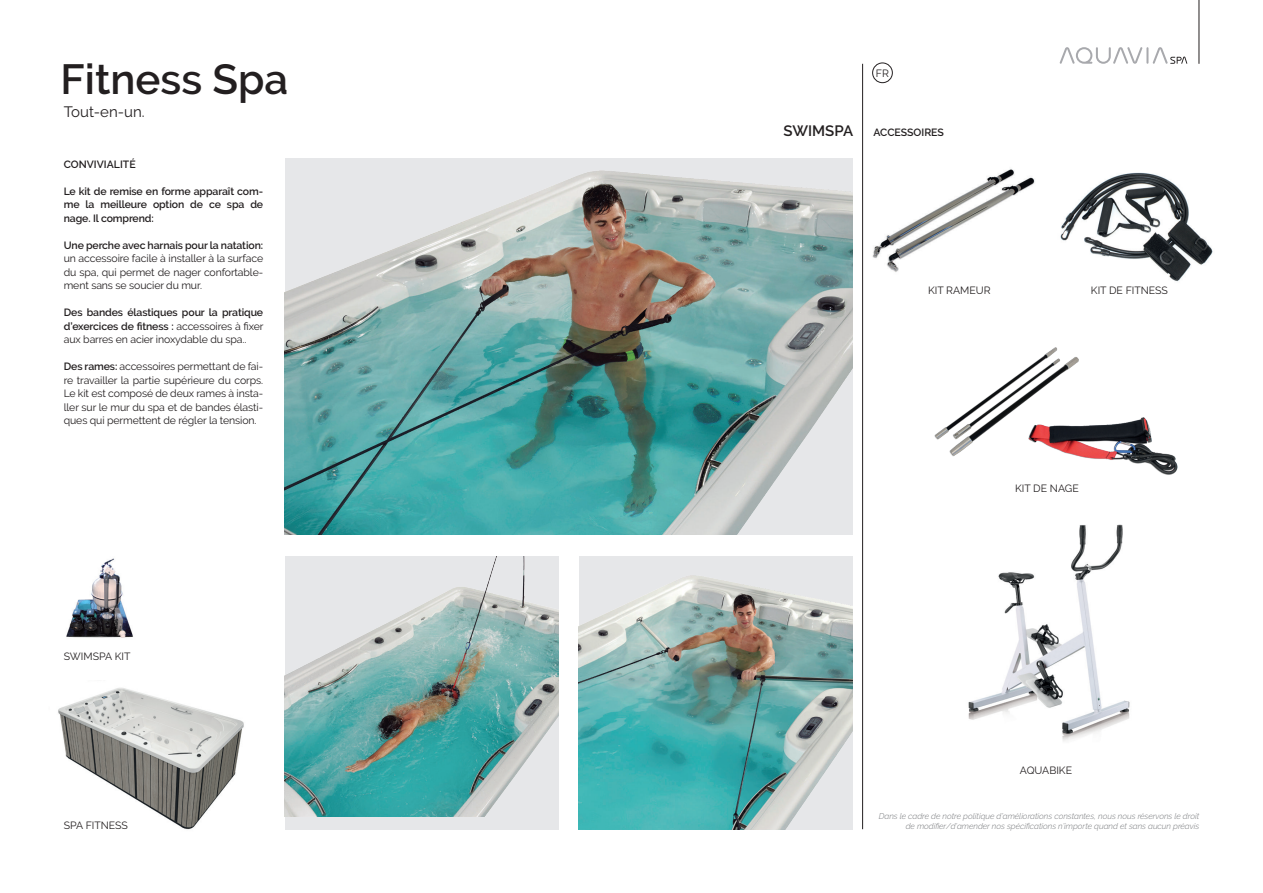
<style>
.page{position:relative;width:1263px;height:893px;background:#fff}
.page>*{position:absolute;margin:0;border:0;box-sizing:border-box;transform-origin:0 0}
.t1{font:600 42px "Raleway";color:#231f20}
.t2{font:15px "Raleway";color:#231f20}
.t3{font:600 15px "Raleway";color:#231f20}
.t4{font:10.5px/13.5px "Raleway";letter-spacing:-.01em;color:#231f20;text-align:justify}
.t5{font:600 10.5px/13.5px "Raleway";letter-spacing:-.01em;color:#231f20;text-align:justify}
.t6{font:italic 300 8.25px/9.9px "Raleway";color:#76787b;text-align:right}
.s1{font-weight:400}
.s2{font-weight:600}
</style>
<div class="page">
<img style="left:58px;top:687px;width:186px;height:143px">
<img style="left:285px;top:158px;width:567px;height:377px">
<div style="left:872px;top:63px;width:20px;height:20px;border:1px solid #231f20;border-radius:50%"></div>
<hr style="left:862px;top:64px;width:1px;height:765px;background:#231f20">
<svg style="left:1060px;top:47px;width:127px;height:17px"></svg>
<hr style="left:1199px;top:0;width:1px;height:64px;background:#231f20">
<div style="left:285px;top:556px;width:273px;height:273px;background:#e6e7e9"></div>
<img style="left:285px;top:556px;width:273px;height:261px">
<img style="left:579px;top:556px;width:273px;height:273px">
<img style="left:968px;top:524px;width:162px;height:217px">
<img style="left:872px;top:169px;width:163px;height:103px">
<img style="left:934px;top:347px;width:145px;height:110px">
<img style="left:1003px;top:375px;width:175px;height:100px">
<img style="left:1060px;top:172px;width:153px;height:110px">
<img style="left:66px;top:558px;width:67px;height:80px">
<h1 class="t1" style="left:61px;top:56px;width:229px">Fitness Spa</h1>
<p class="t4" style="left:876px;top:68px;width:15px">FR</p>
<h2 class="t3" style="left:783px;top:123px;width:71px">SWIMSPA</h2>
<p class="t5" style="left:873px;top:126px;width:72px">ACCESSOIRES</p>
<p class="t5" style="left:64px;top:158px;width:73px">CONVIVIALITÉ</p>
<h2 class="t2" style="left:64px;top:103px;width:82px">Tout-en-un.</h2>
<p class="t5" style="left:64px;top:184px;width:201px">Le kit de remise en forme apparaît com&shy;me la meilleure option de ce spa de nage. Il comprend:</p>
<p class="t5" style="left:64px;top:238px;width:201px">Une perche avec harnais pour la natation:</p>
<p class="t4" style="left:64px;top:252px;width:201px">un accessoire facile à installer à la surface du spa, qui permet de nager confortable&shy;ment sans se soucier du mur.</p>
<p class="t5" style="left:64px;top:306px;width:201px">Des bandes élastiques pour la pratique d’exercices de fitness : <span class="s1">accessoires à fixer aux barres en acier inoxydable du spa..</span></p>
<p class="t4" style="left:64px;top:360px;width:201px"><span class="s2">Des rames:</span> accessoires permettant de fai&shy;re travailler la partie supérieure du corps.<br>Le kit est composé de deux rames à insta&shy;ller sur le mur du spa et de bandes élasti&shy;ques qui permettent de régler la tension.</p>
<p class="t4" style="left:928px;top:284px;width:64px">KIT RAMEUR</p>
<p class="t4" style="left:1091px;top:283px;width:79px">KIT DE FITNESS</p>
<p class="t4" style="left:1015px;top:481px;width:65px">KIT DE NAGE</p>
<p class="t4" style="left:64px;top:650px;width:68px">SWIMSPA KIT</p>
<p class="t4" style="left:1020px;top:764px;width:54px">AQUABIKE</p>
<p class="t4" style="left:64px;top:819px;width:66px">SPA FITNESS</p>
<p class="t6" style="left:879px;top:812px;width:322px">Dans le cadre de notre politique d’améliorations constantes, nous nous réservons le droit de modifier/d’amender nos spécifications n’importe quand et sans aucun préavis</p>
</div>
